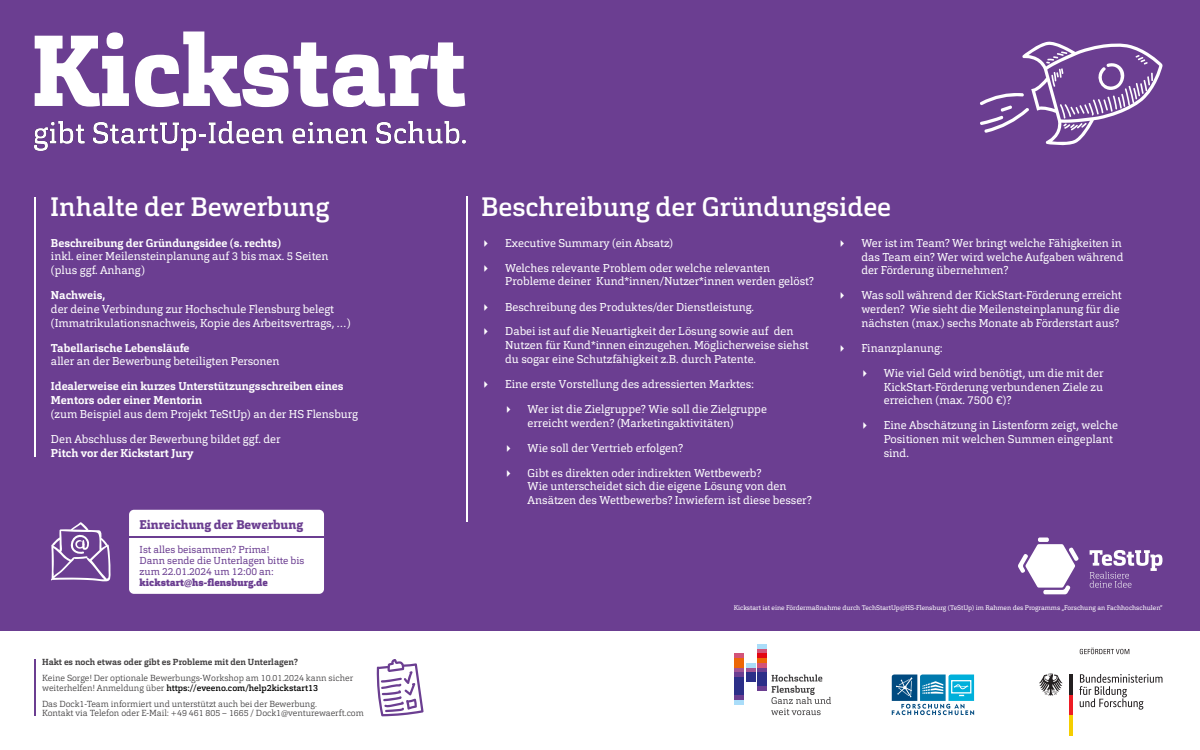
<style>
.page{position:relative;width:1200px;height:750px;background:#fff}
.page>*{position:absolute;margin:0;border:0;box-sizing:border-box;transform-origin:0 0}
.t1{font:800 99.56px "Cargan";color:#fff}
.t2{font:500 26.44px "Cargan";color:#fff}
.t3{font:800 12.5px "Cargan";color:#6b3e91}
.t4{font:11.25px/13.8px "Cargan";color:#fff}
.t5{font:700 11.25px/13.8px "Cargan";color:#fff}
.t6{font:11.25px "Lucida Grande";color:#fff}
.t7{font:10px/11.2px "Cargan";color:#6b3e91}
.t8{font:900 10px "Cargan";color:#6b3e91}
.t9{font:300 8.75px/9.2px "Cargan";color:#424041}
.t10{font:700 8.75px "Cargan";color:#424041}
.t11{font:6.62px "Cargan";color:#fff}
.s1{font-weight:500;color:#000}
</style>
<div class="page">
<div style="left:0;top:0;width:1200px;height:630px;background:#6b3e91"></div>
<img style="left:35px;top:122px;width:430px;height:29px">
<svg style="left:980px;top:41px;width:183px;height:105px"></svg>
<svg style="left:1090px;top:550px;width:72px;height:38px"></svg>
<svg style="left:1018px;top:538px;width:61px;height:56px"></svg>
<svg style="left:1079px;top:674px;width:83px;height:36px"></svg>
<hr style="left:1069px;top:715px;width:3px;height:21px;background:#f5ce00">
<hr style="left:1069px;top:695px;width:3px;height:20px;background:#ed1c24">
<svg style="left:1039px;top:674px;width:24px;height:22px"></svg>
<hr style="left:1069px;top:675px;width:3px;height:20px;background:#231f20">
<svg style="left:1080px;top:648px;width:49px;height:6px"></svg>
<div style="left:734px;top:677px;width:9px;height:19px;background:#2c2f88"></div>
<div style="left:734px;top:672px;width:9px;height:5px;background:#6b3e91"></div>
<div style="left:734px;top:667px;width:9px;height:5px;background:#a35494"></div>
<div style="left:734px;top:700px;width:9px;height:5px;background:#aaddf9"></div>
<svg style="left:734px;top:696px;width:9px;height:4px"></svg>
<div style="left:734px;top:658px;width:9px;height:9px;background:#ec6707"></div>
<div style="left:734px;top:653px;width:9px;height:5px;background:#d35378"></div>
<div style="left:746px;top:672px;width:9px;height:10px;background:#2c2f88"></div>
<div style="left:746px;top:667px;width:9px;height:5px;background:#a35494"></div>
<div style="left:758px;top:672px;width:9px;height:14px;background:#2c2f88"></div>
<div style="left:758px;top:667px;width:9px;height:5px;background:#6b3e91"></div>
<div style="left:758px;top:686px;width:9px;height:5px;background:#6b3e91"></div>
<svg style="left:746px;top:663px;width:21px;height:4px"></svg>
<div style="left:758px;top:658px;width:9px;height:5px;background:#ec6707"></div>
<div style="left:758px;top:653px;width:9px;height:5px;background:#e30613"></div>
<svg style="left:758px;top:649px;width:9px;height:4px"></svg>
<div style="left:758px;top:644px;width:9px;height:5px;background:#aaddf9"></div>
<svg style="left:771px;top:675px;width:60px;height:40px"></svg>
<svg style="left:892px;top:675px;width:82px;height:40px"></svg>
<hr style="left:35px;top:659px;width:1px;height:56px;background:#6b3e91">
<hr style="left:35px;top:197px;width:1px;height:260px;background:#fff">
<hr style="left:466px;top:197px;width:1px;height:325px;background:#fff">
<div style="left:129px;top:510px;width:195px;height:84px;background:#fff;border-radius:5px"></div>
<hr style="left:129px;top:536px;width:195px;height:2px;background:#6b3e91">
<svg style="left:51px;top:522px;width:60px;height:60px"></svg>
<svg style="left:376px;top:659px;width:48px;height:57px"></svg>
<h1 class="t1" style="left:31px;top:31px;width:437px">Kickstart</h1>
<h2 class="t2" style="left:50px;top:196px;width:281px">Inhalte der Bewerbung</h2>
<h2 class="t2" style="left:481px;top:196px;width:411px">Beschreibung der Gründungsidee</h2>
<p class="t5" style="left:51px;top:237px;width:232px">Beschreibung der Gründungsidee (s. rechts)</p>
<p class="t4" style="left:51px;top:251px;width:279px">inkl. einer Meilensteinplanung auf 3 bis max. 5 Seiten (plus ggf. Anhang)</p>
<p class="t5" style="left:51px;top:289px;width:56px">Nachweis,</p>
<p class="t4" style="left:51px;top:303px;width:301px">der deine Verbindung zur Hochschule Flensburg belegt (Immatrikulationsnachweis, Kopie des Arbeitsvertrags, …)</p>
<p class="t5" style="left:51px;top:342px;width:140px">Tabellarische Lebensläufe</p>
<p class="t4" style="left:51px;top:356px;width:230px">aller an der Bewerbung beteiligten Personen</p>
<p class="t5" style="left:51px;top:381px;width:294px">Idealerweise ein kurzes Unterstützungsschreiben eines<br>Mentors oder einer Mentorin</p>
<p class="t4" style="left:51px;top:408px;width:308px">(zum Beispiel aus dem Projekt TeStUp) an der HS Flensburg</p>
<p class="t4" style="left:51px;top:433px;width:231px">Den Abschluss der Bewerbung bildet ggf. der</p>
<p class="t5" style="left:51px;top:447px;width:144px">Pitch vor der Kickstart Jury</p>
<p class="t3" style="left:140px;top:519px;width:165px">Einreichung der Bewerbung</p>
<p class="t7" style="left:140px;top:544px;width:166px">Ist alles beisammen? Prima!<br>Dann sende die Unterlagen bitte bis zum 22.01.2024 um 12:00 an:</p>
<p class="t8" style="left:140px;top:579px;width:130px">kickstart@hs-flensburg.de</p>
<p class="t10" style="left:42px;top:659px;width:258px">Hakt es noch etwas oder gibt es Probleme mit den Unterlagen?</p>
<p class="t9" style="left:42px;top:675px;width:313px">Keine Sorge! Der optionale Bewerbungs-Workshop am 10.01.2024 kann sicher weiterhelfen! Anmeldung über <span class="s1">https://eveeno.com/help2kickstart13</span></p>
<p class="t9" style="left:42px;top:700px;width:323px;line-height:8.8px">Das Dock1-Team informiert und unterstützt auch bei der Bewerbung.<br>Kontakt via Telefon oder E-Mail: +49 461 805 – 1665 / Dock1@venturewaerft.com</p>
<p class="t6" style="left:483px;top:238px;width:7px">▸</p>
<p class="t4" style="left:505px;top:237px;width:170px">Executive Summary (ein Absatz)</p>
<p class="t6" style="left:483px;top:263px;width:7px">▸</p>
<p class="t4" style="left:505px;top:262px;width:310px">Welches relevante Problem oder welche relevanten<br>Probleme deiner Kund*innen/Nutzer*innen werden gelöst?</p>
<p class="t6" style="left:483px;top:302px;width:7px">▸</p>
<p class="t4" style="left:505px;top:301px;width:250px">Beschreibung des Produktes/der Dienstleistung.</p>
<p class="t6" style="left:483px;top:327px;width:7px">▸</p>
<p class="t4" style="left:505px;top:326px;width:305px">Dabei ist auf die Neuartigkeit der Lösung sowie auf den<br>Nutzen für Kund*innen einzugehen. Möglicherweise siehst du sogar eine Schutzfähigkeit z.B. durch Patente.</p>
<p class="t6" style="left:483px;top:379px;width:7px">▸</p>
<p class="t4" style="left:505px;top:378px;width:250px">Eine erste Vorstellung des adressierten Marktes:</p>
<p class="t6" style="left:505px;top:404px;width:7px">▸</p>
<p class="t4" style="left:528px;top:403px;width:241px">Wer ist die Zielgruppe? Wie soll die Zielgruppe erreicht werden? (Marketingaktivitäten)</p>
<p class="t6" style="left:505px;top:443px;width:7px">▸</p>
<p class="t4" style="left:528px;top:442px;width:157px">Wie soll der Vertrieb erfolgen?</p>
<p class="t6" style="left:505px;top:468px;width:7px">▸</p>
<p class="t4" style="left:528px;top:467px;width:286px">Gibt es direkten oder indirekten Wettbewerb?<br>Wie unterscheidet sich die eigene Lösung von den<br>Ansätzen des Wettbewerbs? Inwiefern ist diese besser?</p>
<p class="t6" style="left:839px;top:238px;width:7px">▸</p>
<p class="t4" style="left:861px;top:237px;width:264px">Wer ist im Team? Wer bringt welche Fähigkeiten in das Team ein? Wer wird welche Aufgaben während der Förderung übernehmen?</p>
<p class="t6" style="left:839px;top:291px;width:7px">▸</p>
<p class="t4" style="left:861px;top:290px;width:262px">Was soll während der KickStart-Förderung erreicht werden? Wie sieht die Meilensteinplanung für die nächsten (max.) sechs Monate ab Förderstart aus?</p>
<p class="t6" style="left:839px;top:343px;width:7px">▸</p>
<p class="t4" style="left:861px;top:342px;width:83px">Finanzplanung:</p>
<p class="t6" style="left:861px;top:368px;width:7px">▸</p>
<p class="t4" style="left:884px;top:367px;width:221px;text-align:justify">Wie viel Geld wird benötigt, um die mit der KickStart-Förderung verbundenen Ziele zu erreichen (max. 7500 €)?</p>
<p class="t6" style="left:861px;top:421px;width:7px">▸</p>
<p class="t4" style="left:884px;top:420px;width:236px">Eine Abschätzung in Listenform zeigt, welche<br>Positionen mit welchen Summen eingeplant sind.</p>
<p class="t11" style="left:734px;top:605px;width:430px">Kickstart ist eine Fördermaßnahme durch TechStartUp@HS-Flensburg (TeStUp) im Rahmen des Programms „Forschung an Fachhochschulen“</p>
</div>
